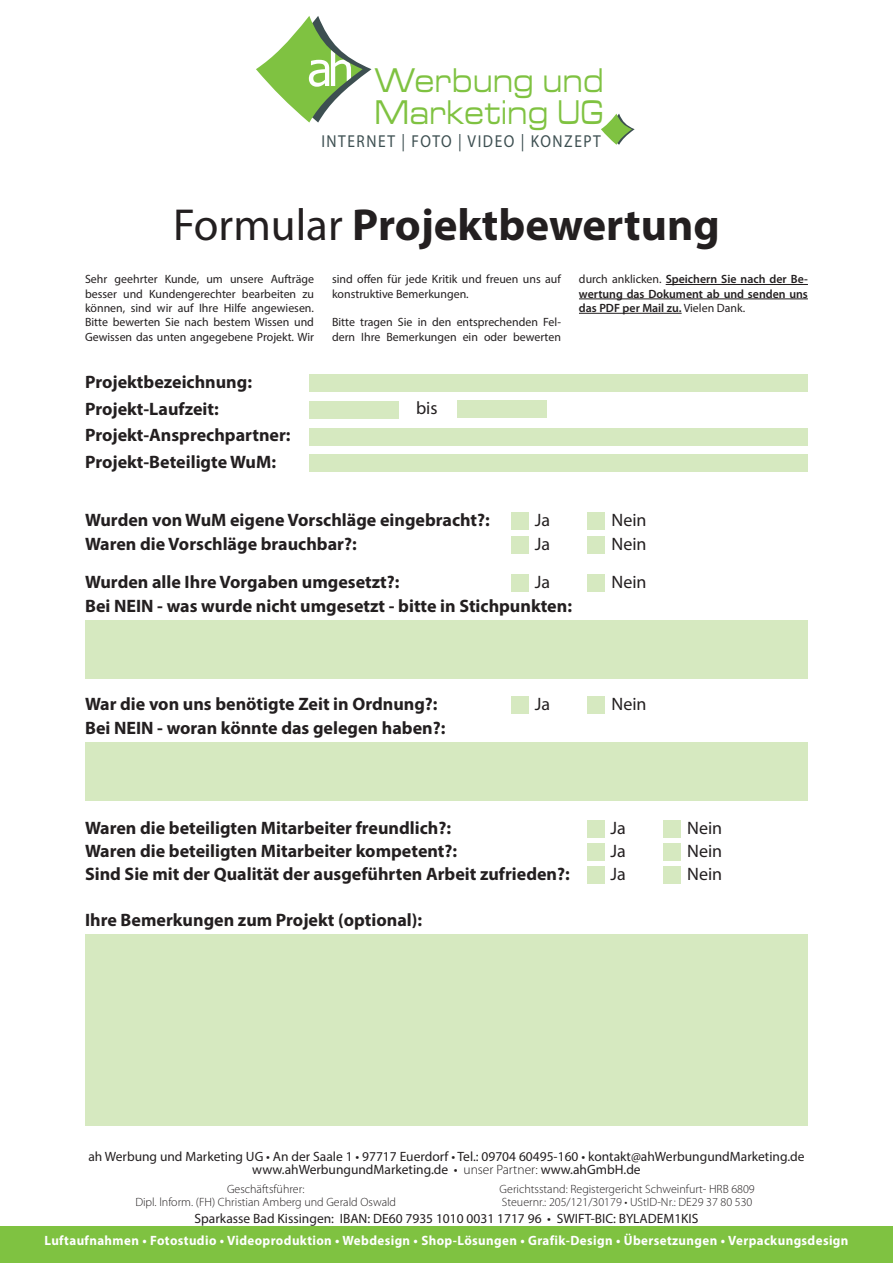
<style>
.page{position:relative;width:893px;height:1263px;background:#fff}
.page>*{position:absolute;margin:0;border:0;box-sizing:border-box;transform-origin:0 0}
.t1{font:700 45px "Myriad Pro";color:#231f20}
.t2{font:500 35.55px/31.7px "Micro";letter-spacing:.06em;color:#7fc241;scale:.8 1}
.t3{font:700 18px/26.5px "Myriad Pro";color:#231f20}
.t4{font:18px/23px "Myriad Pro";color:#231f20}
.t5{font:17.25px "Myriad Pro";letter-spacing:.1em;color:#3d4f51;scale:.89 1}
.t6{font:13.5px/13.5px "Myriad Pro";color:#231f20;text-align:center}
.t7{font:700 13.5px "Myriad Pro";letter-spacing:.03em;color:#fff;scale:.96 1}
.t8{font:12px/14.4px "Myriad Pro";color:#231f20}
.t9{font:300 12px/12.8px "Myriad Pro";color:#231f20}
.t10{font:600 12px/14.4px "Myriad Pro";color:#231f20;text-align:justify}
.s1{font-weight:400}
.s2{font-weight:300}
</style>
<div class="page">
<div style="left:0;top:1227px;width:893px;height:36px;background:#7fc241"></div>
<svg style="left:601px;top:114px;width:31px;height:31px"></svg>
<svg style="left:256px;top:16px;width:107px;height:107px"></svg>
<svg style="left:309px;top:50px;width:42px;height:37px"></svg>
<hr style="left:666px;top:284px;width:142px;height:1px;background:#231f20">
<hr style="left:579px;top:299px;width:229px;height:1px;background:#231f20">
<hr style="left:579px;top:313px;width:103px;height:1px;background:#231f20">
<div style="left:310px;top:375px;width:498px;height:17px;background:#d6e9c0"></div>
<div style="left:309px;top:401px;width:90px;height:18px;background:#d6e9c0"></div>
<div style="left:310px;top:428px;width:498px;height:17px;background:#d6e9c0"></div>
<div style="left:310px;top:454px;width:498px;height:18px;background:#d6e9c0"></div>
<div style="left:85px;top:620px;width:723px;height:59px;background:#d6e9c0"></div>
<div style="left:85px;top:742px;width:723px;height:59px;background:#d6e9c0"></div>
<div style="left:85px;top:934px;width:723px;height:191px;background:#d6e9c0"></div>
<div style="left:512px;top:513px;width:17px;height:17px;background:#d6e9c0"></div>
<div style="left:512px;top:537px;width:17px;height:17px;background:#d6e9c0"></div>
<div style="left:512px;top:574px;width:17px;height:18px;background:#d6e9c0"></div>
<div style="left:512px;top:696px;width:17px;height:17px;background:#d6e9c0"></div>
<div style="left:588px;top:820px;width:17px;height:18px;background:#d6e9c0"></div>
<div style="left:588px;top:843px;width:17px;height:17px;background:#d6e9c0"></div>
<div style="left:588px;top:866px;width:17px;height:17px;background:#d6e9c0"></div>
<div style="left:588px;top:513px;width:17px;height:17px;background:#d6e9c0"></div>
<div style="left:588px;top:537px;width:17px;height:17px;background:#d6e9c0"></div>
<div style="left:588px;top:574px;width:17px;height:18px;background:#d6e9c0"></div>
<div style="left:588px;top:696px;width:17px;height:17px;background:#d6e9c0"></div>
<div style="left:663px;top:820px;width:17px;height:18px;background:#d6e9c0"></div>
<div style="left:663px;top:843px;width:17px;height:17px;background:#d6e9c0"></div>
<div style="left:663px;top:866px;width:17px;height:17px;background:#d6e9c0"></div>
<div style="left:457px;top:400px;width:90px;height:17px;background:#d6e9c0"></div>
<h2 class="t2" style="left:375px;top:64px;width:286px">Werbung und<br>Marketing UG</h2>
<p class="t5" style="left:321px;top:130px;width:315px">INTERNET | FOTO | VIDEO | KONZEPT</p>
<h1 class="t1" style="left:173px;top:195px;width:548px"><span class="s1">Formular</span> Projektbewertung</h1>
<p class="t8" style="left:85px;top:272px;width:230px;text-align:justify">Sehr geehrter Kunde, um unsere Aufträge besser und Kundengerechter bearbeiten zu können, sind wir auf Ihre Hilfe angewiesen.<br>Bitte bewerten Sie nach bestem Wissen und Gewissen das unten angegebene Projekt. Wir</p>
<p class="t8" style="left:332px;top:272px;width:230px">sind offen für jede Kritik und freuen uns auf konstruktive Bemerkungen.</p>
<p class="t10" style="left:579px;top:272px;width:230px"><span class="s1">durch anklicken.</span> Speichern Sie nach der Be&shy;wertung das Dokument ab und senden uns das PDF per Mail zu. <span class="s1">Vielen Dank.</span></p>
<p class="t8" style="left:332px;top:315px;width:230px">Bitte tragen Sie in den entsprechenden Fel&shy;dern Ihre Bemerkungen ein oder bewerten</p>
<p class="t3" style="left:85px;top:368px;width:207px">Projektbezeichnung:<br>Projekt-Laufzeit:<br>Projekt-Ansprechpartner:<br>Projekt-Beteiligte WuM:</p>
<p class="t4" style="left:416px;top:396px;width:23px">bis</p>
<p class="t3" style="left:85px;top:507px;width:406px;line-height:24.2px">Wurden von WuM eigene Vorschläge eingebracht?:<br>Waren die Vorschläge brauchbar?:</p>
<p class="t3" style="left:85px;top:568px;width:316px">Wurden alle Ihre Vorgaben umgesetzt?:</p>
<p class="t4" style="left:535px;top:508px;width:17px;line-height:24.2px">Ja<br>Ja</p>
<p class="t4" style="left:535px;top:570px;width:17px">Ja</p>
<p class="t3" style="left:85px;top:592px;width:488px">Bei NEIN - was wurde nicht umgesetzt - bitte in Stichpunkten:</p>
<p class="t3" style="left:85px;top:690px;width:354px">War die von uns benötigte Zeit in Ordnung?:</p>
<p class="t3" style="left:85px;top:714px;width:362px">Bei NEIN - woran könnte das gelegen haben?:</p>
<p class="t4" style="left:535px;top:692px;width:17px">Ja</p>
<p class="t3" style="left:85px;top:815px;width:486px;line-height:23px">Waren die beteiligten Mitarbeiter freundlich?:<br>Waren die beteiligten Mitarbeiter kompetent?:<br>Sind Sie mit der Qualität der ausgeführten Arbeit zufrieden?:</p>
<p class="t3" style="left:85px;top:906px;width:339px">Ihre Bemerkungen zum Projekt (optional):</p>
<p class="t4" style="left:611px;top:508px;width:37px;line-height:24.2px">Nein<br>Nein</p>
<p class="t4" style="left:611px;top:570px;width:37px">Nein</p>
<p class="t4" style="left:611px;top:692px;width:37px">Nein</p>
<p class="t4" style="left:611px;top:816px;width:17px;text-align:justify">Ja Ja Ja</p>
<p class="t4" style="left:687px;top:816px;width:37px;text-align:justify">Nein Nein Nein</p>
<p class="t6" style="left:88px;top:1149px;width:718px">ah Werbung und Marketing UG • An der Saale 1 • 97717 Euerdorf • Tel.: 09704 60495-160 • kontakt@ahWerbungundMarketing.de www.ahWerbungundMarketing.de • <span class="s2">unser Partner:</span> www.ahGmbH.de</p>
<p class="t9" style="left:135px;top:1183px;width:262px;text-align:center">Geschäftsführer:<br>Dipl. lnform. (FH) Christian Amberg und Gerald Oswald</p>
<p class="t6" style="left:194px;top:1211px;width:505px">Sparkasse Bad Kissingen: IBAN: DE60 7935 1010 0031 1717 96 • SWIFT-BIC: BYLADEM1KIS</p>
<p class="t9" style="left:500px;top:1183px;width:257px">Gerichtsstand: Registergericht Schweinfurt- HRB 6809<br>Steuernr.: 205/121/30179 • UStID-Nr.: DE29 37 80 530</p>
<p class="t7" style="left:44px;top:1232px;width:839px">Luftaufnahmen • Fotostudio • Videoproduktion • Webdesign • Shop-Lösungen • Grafik-Design • Übersetzungen • Verpackungsdesign</p>
</div>
